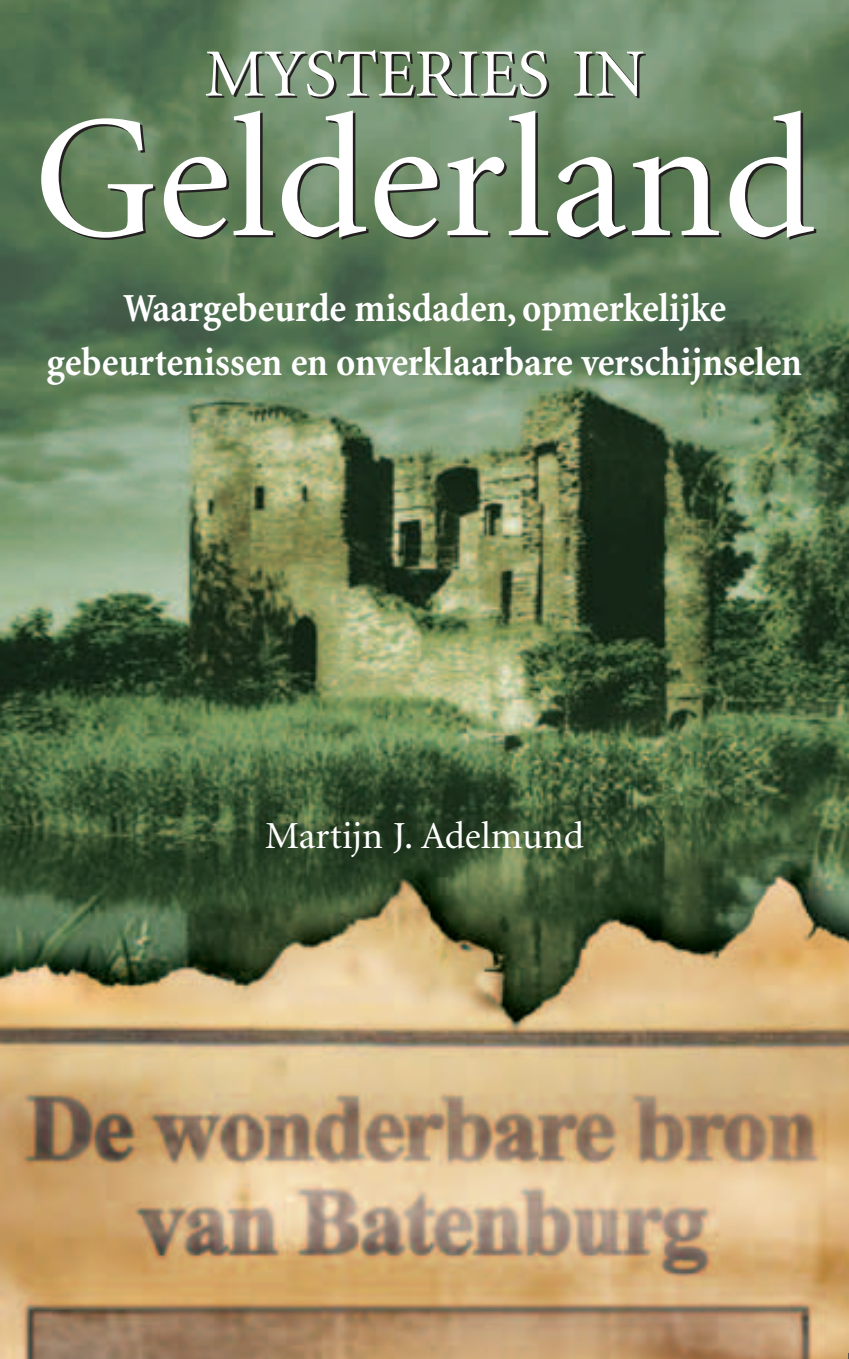
<style>
.page{position:relative;width:849px;height:1359px;background:#fff}
.page>*{position:absolute;margin:0;border:0;box-sizing:border-box;transform-origin:0 0}
.t1{font:175.5px "Minion";color:#fff}
.t2{font:67.5px "Minion";color:#fff}
.t3{font:700 condensed 40.5px/54px "Minion";letter-spacing:-.005em;color:#fff;text-align:center}
.t4{font:38.25px "Minion";color:#fff}
</style>
<div class="page">
<img style="left:0;top:0;width:848px;height:1359px">
<h2 class="t2" style="left:204px;top:41px;width:441px">MYSTERIES IN</h2>
<h1 class="t1" style="left:34px;top:93px;width:783px">Gelderland</h1>
<p class="t3" style="left:47px;top:282px;width:756px">Waargebeurde misdaden, opmerkelijke gebeurtenissen en onverklaarbare verschijnselen</p>
<p class="t4" style="left:265px;top:817px;width:320px">Martijn J. Adelmund</p>
</div>
